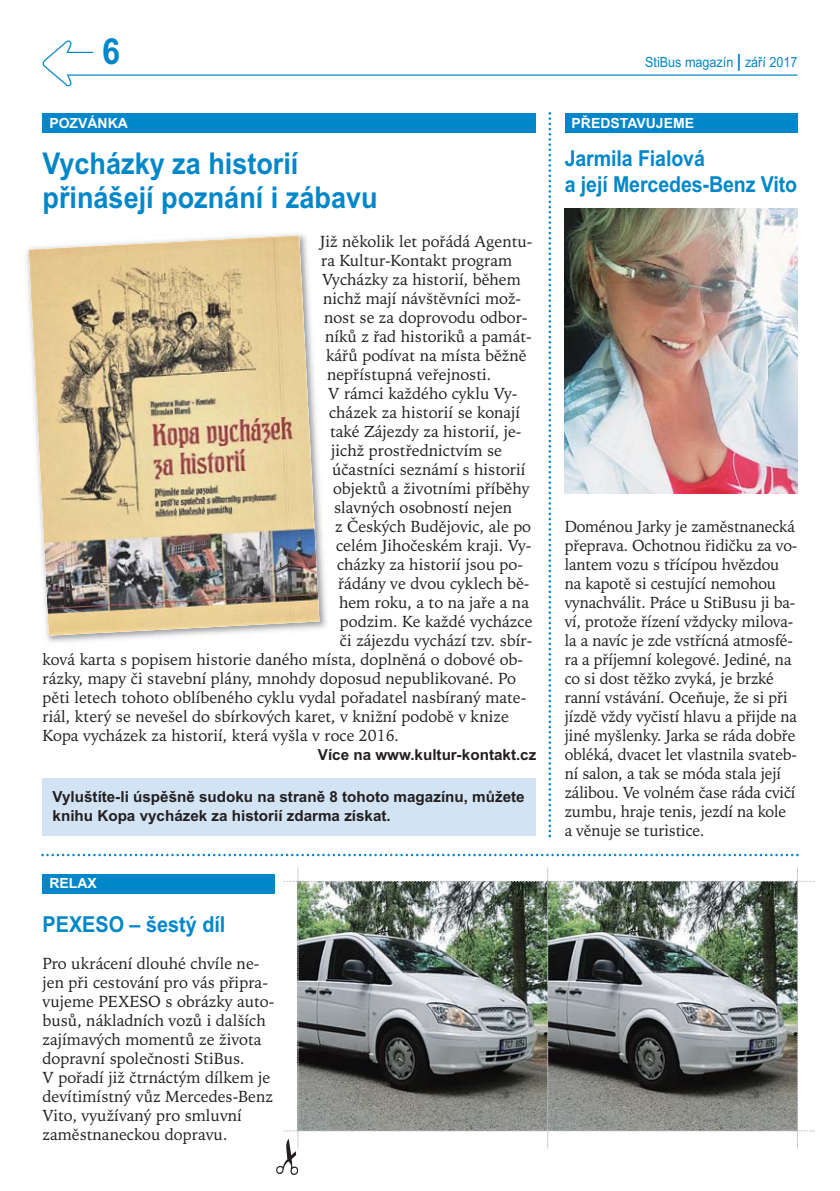
<style>
.page{position:relative;width:840px;height:1191px;background:#fff}
.page>*{position:absolute;margin:0;border:0;box-sizing:border-box;transform-origin:0 0}
.t1{font:700 36px "Arial";color:#0087c9;scale:.9 1}
.t2{font:700 30px/34px "Arial";color:#0087c9;scale:.9 1}
.t3{font:700 22px/26px "Arial";letter-spacing:-.005em;color:#0087c9;scale:.89 1}
.t4{font:700 22px "Arial";letter-spacing:-.005em;color:#0087c9;scale:.9 1}
.t5{font:16px/19px "Iowan Old Style";color:#231f20}
.t6{font:700 15.2px/19px "Arial";color:#231f20}
.t7{font:700 14px "Arial";color:#fff}
.t8{font:14px "Arial";color:#0087c9;scale:.9 1}
.s1{font-weight:700;font-size:18px}
</style>
<div class="page">
<img style="left:26px;top:234px;width:301px;height:408px">
<svg style="left:42px;top:40px;width:755px;height:46px"></svg>
<img style="left:276px;top:867px;width:538px;height:308px">
<div style="left:43px;top:874px;width:232px;height:19px;background:#0087c9"></div>
<div style="left:564px;top:114px;width:233px;height:19px;background:#0087c9"></div>
<div style="left:43px;top:114px;width:493px;height:19px;background:#0087c9"></div>
<svg style="left:548px;top:112px;width:2px;height:725px"></svg>
<svg style="left:41px;top:853px;width:757px;height:3px"></svg>
<div style="left:43px;top:779px;width:493px;height:57px;background:#d2e3f4"></div>
<img style="left:29px;top:235px;width:290px;height:400px">
<img style="left:564px;top:209px;width:233px;height:285px">
<h1 class="t1" style="left:102px;top:38px;width:22px">6</h1>
<p class="t8" style="left:644px;top:57px;width:171px">StiBus magazín <span class="s1">|</span> září 2017</p>
<p class="t7" style="left:49px;top:118px;width:80px">POZVÁNKA</p>
<p class="t7" style="left:571px;top:118px;width:124px">PŘEDSTAVUJEME</p>
<h2 class="t2" style="left:43px;top:149px;width:373px">Vycházky za historií přinášejí poznání i zábavu</h2>
<p class="t5" style="left:320px;top:233px;width:214px">Již několik let pořádá Agentu-</p>
<p class="t5" style="left:321px;top:252px;width:192px">ra Kultur-Kontakt program</p>
<p class="t5" style="left:322px;top:271px;width:200px">Vycházky za historií, během</p>
<p class="t5" style="left:323px;top:290px;width:199px">nichž mají návštěvníci mož-</p>
<p class="t5" style="left:324px;top:309px;width:205px">nost se za doprovodu odbor-</p>
<p class="t5" style="left:325px;top:328px;width:208px">níků z řad historiků a památ-</p>
<p class="t5" style="left:326px;top:347px;width:202px">kářů podívat na místa běžně</p>
<p class="t5" style="left:327px;top:366px;width:166px">nepřístupná veřejnosti.</p>
<p class="t5" style="left:328px;top:385px;width:191px">V rámci každého cyklu Vy-</p>
<p class="t5" style="left:329px;top:404px;width:193px">cházek za historií se konají</p>
<p class="t5" style="left:330px;top:423px;width:193px">také Zájezdy za historií, je-</p>
<p class="t5" style="left:331px;top:442px;width:172px">jichž prostřednictvím se</p>
<p class="t5" style="left:332px;top:461px;width:195px">účastníci seznámí s historií</p>
<p class="t5" style="left:333px;top:480px;width:198px">objektů a životními příběhy</p>
<p class="t5" style="left:334px;top:499px;width:179px">slavných osobností nejen</p>
<p class="t5" style="left:335px;top:518px;width:197px">z Českých Budějovic, ale po</p>
<p class="t5" style="left:336px;top:537px;width:197px">celém Jihočeském kraji. Vy-</p>
<p class="t5" style="left:337px;top:556px;width:187px">cházky za historií jsou po-</p>
<p class="t5" style="left:338px;top:575px;width:193px">řádány ve dvou cyklech bě-</p>
<p class="t5" style="left:339px;top:594px;width:191px">hem roku, a to na jaře a na</p>
<p class="t5" style="left:340px;top:613px;width:194px">podzim. Ke každé vycházce</p>
<p class="t5" style="left:340px;top:632px;width:194px">či zájezdu vychází tzv. sbír-</p>
<p class="t5" style="left:43px;top:651px;width:481px">ková karta s popisem historie daného místa, doplněná o dobové ob-</p>
<p class="t5" style="left:43px;top:670px;width:474px">rázky, mapy či stavební plány, mnohdy doposud nepublikované. Po</p>
<p class="t5" style="left:43px;top:689px;width:485px">pěti letech tohoto oblíbeného cyklu vydal pořadatel nasbíraný mate-</p>
<p class="t5" style="left:43px;top:708px;width:467px">riál, který se nevešel do sbírkových karet, v knižní podobě v knize</p>
<p class="t5" style="left:43px;top:727px;width:358px">Kopa vycházek za historií, která vyšla v roce 2016.</p>
<p class="t6" style="left:318px;top:746px;width:220px">Více na www.kultur-kontakt.cz</p>
<p class="t6" style="left:53px;top:788px;width:473px">Vyluštíte-li úspěšně sudoku na straně 8 tohoto magazínu, můžete knihu Kopa vycházek za historií zdarma získat.</p>
<h3 class="t3" style="left:564px;top:147px;width:263px">Jarmila Fialová<br>a její Mercedes-Benz Vito</h3>
<p class="t5" style="left:564px;top:518px;width:234px">Doménou Jarky je zaměstnanecká přeprava. Ochotnou řidičku za vo&shy;lantem vozu s třícípou hvězdou na kapotě si cestující nemohou vynachválit. Práce u StiBusu ji ba&shy;ví, protože řízení vždycky milova&shy;la a navíc je zde vstřícná atmosfé&shy;ra a příjemní kolegové. Jediné, na co si dost těžko zvyká, je brzké ranní vstávání. Oceňuje, že si při jízdě vždy vyčistí hlavu a přijde na jiné myšlenky. Jarka se ráda dobře obléká, dvacet let vlastnila svateb&shy;ní salon, a tak se móda stala její zálibou. Ve volném čase ráda cvičí zumbu, hraje tenis, jezdí na kole a věnuje se turistice.</p>
<p class="t7" style="left:49px;top:878px;width:49px">RELAX</p>
<h3 class="t4" style="left:43px;top:916px;width:204px">PEXESO – šestý díl</h3>
<p class="t5" style="left:43px;top:955px;width:233px">Pro ukrácení dlouhé chvíle ne - jen při cestování pro vás připra&shy;vujeme PEXESO s obrázky auto&shy;busů, nákladních vozů i dalších zajímavých momentů ze života dopravní společnosti StiBus.<br>V pořadí již čtrnáctým dílkem je devítimístný vůz Mercedes-Benz<br>Vito, využívaný pro smluvní zaměstnaneckou dopravu.</p>
</div>
